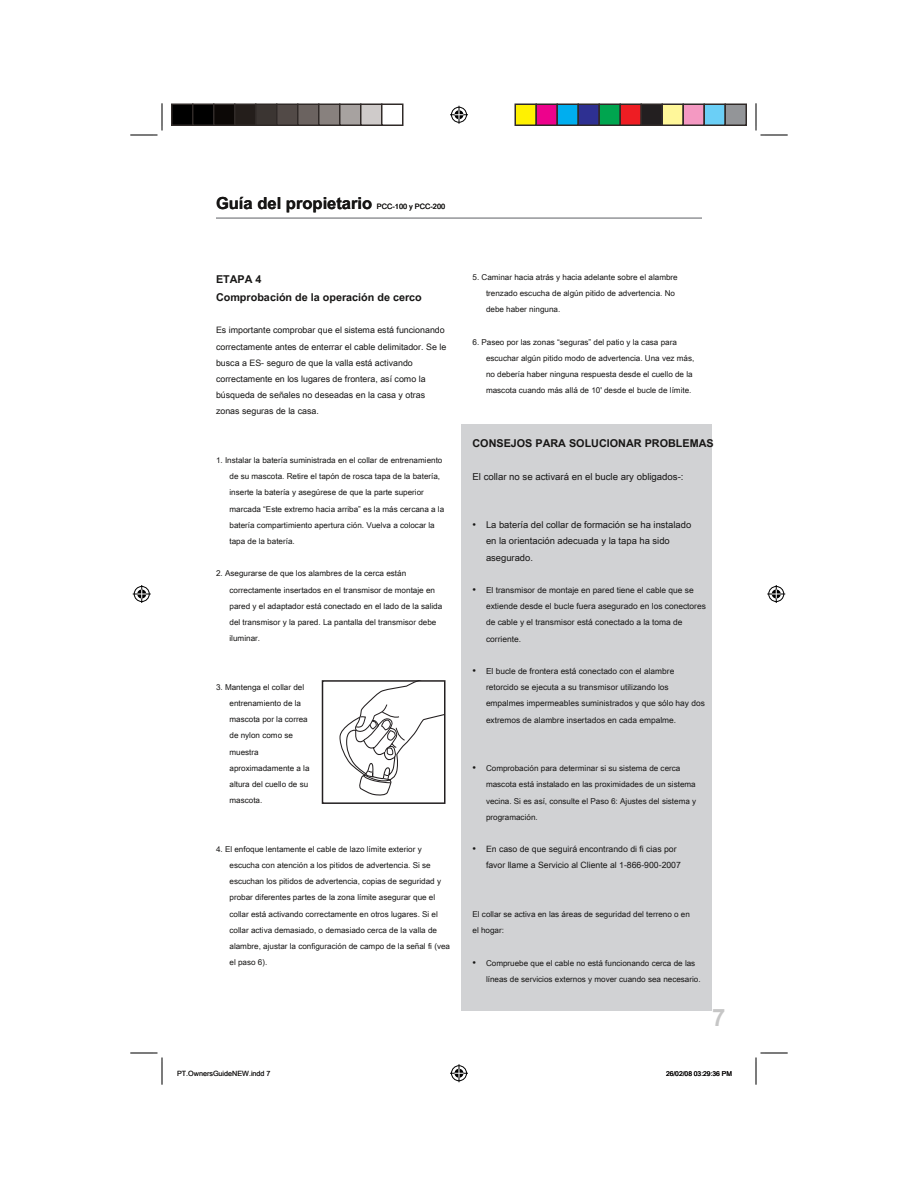
<style>
.page{position:relative;width:918px;height:1188px;background:#fff}
.page>*{position:absolute;margin:0;border:0;box-sizing:border-box;transform-origin:0 0}
.t1{font:700 24px "Arial Unicode MS";color:#c6c6c6}
.t2{font:700 16.5px "Arial Unicode MS";color:#171615}
.t3{font:700 10.8px/18px "Arial Unicode MS";color:#171615}
.t4{font:9.6px "Arial Unicode MS";color:#171615}
.t5{font:9.45px/16.2px "Arial Unicode MS";color:#171615}
.t6{font:8.85px/16.2px "Arial Unicode MS";color:#171615}
.t7{font:8.7px/16.2px "Arial Unicode MS";color:#171615}
.t8{font:8.4px/16.2px "Arial Unicode MS";color:#171615}
.t9{font:8.1px/16.2px "Arial Unicode MS";color:#171615}
.t10{font:7.35px "Arial Unicode MS";color:#171615}
.t11{font:7.2px "Arial Unicode MS";color:#020000}
.t12{font:6.75px "Arial Unicode MS";color:#020000}
.s1{font-size:10.35px}
</style>
<div class="page">
<hr style="left:216px;top:217px;width:486px;height:2px;background:#939598">
<div style="left:461px;top:424px;width:250px;height:587px;background:#d1d2d4"></div>
<svg style="left:339px;top:683px;width:104px;height:113px"></svg>
<div style="left:322px;top:680px;width:124px;height:124px;border:2px solid #231f20"></div>
<svg style="left:130px;top:104px;width:33px;height:32px"></svg>
<svg style="left:130px;top:1053px;width:33px;height:31px"></svg>
<svg style="left:756px;top:104px;width:32px;height:32px"></svg>
<svg style="left:756px;top:1053px;width:32px;height:31px"></svg>
<svg style="left:450px;top:106px;width:18px;height:18px"></svg>
<svg style="left:450px;top:1064px;width:18px;height:18px"></svg>
<svg style="left:133px;top:585px;width:18px;height:18px"></svg>
<svg style="left:767px;top:585px;width:18px;height:18px"></svg>
<div style="left:172px;top:104px;width:21px;height:21px;background:#000"></div>
<div style="left:171px;top:104px;width:23px;height:22px;border:2px solid #302a28"></div>
<div style="left:193px;top:104px;width:21px;height:21px;background:#000"></div>
<div style="left:192px;top:104px;width:22px;height:22px;border:2px solid #302a28"></div>
<div style="left:214px;top:104px;width:21px;height:21px;background:#0c0806"></div>
<div style="left:213px;top:104px;width:23px;height:22px;border:2px solid #302a28"></div>
<div style="left:235px;top:104px;width:21px;height:21px;background:#241e1b"></div>
<div style="left:234px;top:104px;width:22px;height:22px;border:2px solid #302a28"></div>
<div style="left:256px;top:104px;width:21px;height:21px;background:#3b3532"></div>
<div style="left:255px;top:104px;width:23px;height:22px;border:2px solid #302a28"></div>
<div style="left:277px;top:104px;width:21px;height:21px;background:#524a47"></div>
<div style="left:276px;top:104px;width:22px;height:22px;border:2px solid #302a28"></div>
<div style="left:298px;top:104px;width:21px;height:21px;background:#6b6360"></div>
<div style="left:297px;top:104px;width:23px;height:22px;border:2px solid #302a28"></div>
<div style="left:319px;top:104px;width:21px;height:21px;background:#88817e"></div>
<div style="left:318px;top:104px;width:22px;height:22px;border:2px solid #302a28"></div>
<div style="left:340px;top:104px;width:21px;height:21px;background:#a7a2a0"></div>
<div style="left:339px;top:104px;width:23px;height:22px;border:2px solid #302a28"></div>
<div style="left:361px;top:104px;width:21px;height:21px;background:#cfcbca"></div>
<div style="left:360px;top:104px;width:22px;height:22px;border:2px solid #302a28"></div>
<div style="left:381px;top:104px;width:23px;height:22px;border:2px solid #302a28"></div>
<div style="left:515px;top:104px;width:21px;height:21px;background:#fff101"></div>
<div style="left:514px;top:104px;width:23px;height:22px;border:2px solid #302a28"></div>
<div style="left:536px;top:104px;width:21px;height:21px;background:#ed028c"></div>
<div style="left:536px;top:104px;width:22px;height:22px;border:2px solid #302a28"></div>
<div style="left:557px;top:104px;width:21px;height:21px;background:#00aeef"></div>
<div style="left:556px;top:104px;width:23px;height:22px;border:2px solid #302a28"></div>
<div style="left:578px;top:104px;width:21px;height:21px;background:#2e3092"></div>
<div style="left:578px;top:104px;width:22px;height:22px;border:2px solid #302a28"></div>
<div style="left:599px;top:104px;width:21px;height:21px;background:#00a54f"></div>
<div style="left:598px;top:104px;width:23px;height:22px;border:2px solid #302a28"></div>
<div style="left:620px;top:104px;width:21px;height:21px;background:#ee1d23"></div>
<div style="left:620px;top:104px;width:22px;height:22px;border:2px solid #302a28"></div>
<div style="left:641px;top:104px;width:21px;height:21px;background:#231f20"></div>
<div style="left:640px;top:104px;width:23px;height:22px;border:2px solid #302a28"></div>
<div style="left:662px;top:104px;width:21px;height:21px;background:#fff79a"></div>
<div style="left:662px;top:104px;width:22px;height:22px;border:2px solid #302a28"></div>
<div style="left:683px;top:104px;width:21px;height:21px;background:#f499c2"></div>
<div style="left:682px;top:104px;width:23px;height:22px;border:2px solid #302a28"></div>
<div style="left:704px;top:104px;width:21px;height:21px;background:#6bcff6"></div>
<div style="left:704px;top:104px;width:22px;height:22px;border:2px solid #302a28"></div>
<div style="left:725px;top:104px;width:21px;height:21px;background:#939598"></div>
<div style="left:724px;top:104px;width:23px;height:22px;border:2px solid #302a28"></div>
<h2 class="t2" style="left:216px;top:191px;width:158px">Guía del propietario</h2>
<p class="t10" style="left:377px;top:201px;width:70px">PCC-100 y PCC-200</p>
<h3 class="t3" style="left:216px;top:270px;width:207px">ETAPA 4<br>Comprobación de la operación de cerco</h3>
<p class="t6" style="left:216px;top:322px;width:232px">Es importante comprobar que el sistema está funcionando correctamente antes de enterrar el cable delimitador. Se le busca a ES- seguro de que la valla está activando correctamente en los lugares de frontera, así como la búsqueda de señales no deseadas en la casa y otras zonas seguras de la casa.</p>
<p class="t9" style="left:230px;top:452px;width:216px;text-indent:-14px">1. Instalar la batería suministrada en el collar de entrenamiento de su mascota. Retire el tapón de rosca tapa de la batería, inserte la batería y asegúrese de que la parte superior marcada “Este extremo hacia arriba” es la más cercana a la batería compartimiento apertura ción. Vuelva a colocar la tapa de la batería.</p>
<p class="t9" style="left:230px;top:565px;width:214px;text-indent:-14px">2. Asegurarse de que los alambres de la cerca están correctamente insertados en el transmisor de montaje en pared y el adaptador está conectado en el lado de la salida del transmisor y la pared. La pantalla del transmisor debe iluminar.</p>
<p class="t9" style="left:230px;top:678px;width:82px;text-indent:-14px">3. Mantenga el collar del entrenamiento de la mascota por la correa de nylon como se muestra aproximadamente a la altura del cuello de su mascota.</p>
<p class="t9" style="left:230px;top:840px;width:222px;text-indent:-14px">4. El enfoque lentamente el cable de lazo límite exterior y escucha con atención a los pitidos de advertencia. Si se escuchan los pitidos de advertencia, copias de seguridad y probar diferentes partes de la zona límite asegurar que el collar está activando correctamente en otros lugares. Si el collar activa demasiado, o demasiado cerca de la valla de alambre, ajustar la configuración de campo de la señal fi (vea el paso 6).</p>
<p class="t9" style="left:486px;top:268px;width:193px;text-indent:-14px">5. Caminar hacia atrás y hacia adelante sobre el alambre trenzado escucha de algún pitido de advertencia. No debe haber ninguna.</p>
<p class="t9" style="left:486px;top:333px;width:210px;text-indent:-14px">6. Paseo por las zonas “seguras” del patio y la casa para escuchar algún pitido modo de advertencia. Una vez más, no debería haber ninguna respuesta desde el cuello de la mascota cuando más allá de 10' desde el bucle de límite.</p>
<h3 class="t3" style="left:472px;top:434px;width:243px">CONSEJOS PARA SOLUCIONAR PROBLEMAS</h3>
<p class="t4" style="left:472px;top:469px;width:213px">El collar no se activará en el bucle ary obligados-:</p>
<p class="t5" style="left:486px;top:516px;width:207px;text-indent:-14px"><span class="s1">•</span> La batería del collar de formación se ha instalado en la orientación adecuada y la tapa ha sido asegurado.</p>
<p class="t8" style="left:486px;top:582px;width:221px;text-indent:-14px"><span class="s1">•</span> El transmisor de montaje en pared tiene el cable que se extiende desde el bucle fuera asegurado en los conectores de cable y el transmisor está conectado a la toma de corriente.</p>
<p class="t8" style="left:486px;top:663px;width:220px;text-indent:-14px"><span class="s1">•</span> El bucle de frontera está conectado con el alambre retorcido se ejecuta a su transmisor utilizando los empalmes impermeables suministrados y que sólo hay dos extremos de alambre insertados en cada empalme.</p>
<p class="t9" style="left:486px;top:760px;width:212px;text-indent:-14px"><span class="s1">•</span> Comprobación para determinar si su sistema de cerca mascota está instalado en las proximidades de un sistema vecina. Si es así, consulte el Paso 6: Ajustes del sistema y programación.</p>
<p class="t7" style="left:486px;top:841px;width:196px;text-indent:-14px"><span class="s1">•</span> En caso de que seguirá encontrando di fi cias por favor llame a Servicio al Cliente al 1-866-900-2007</p>
<p class="t9" style="left:472px;top:906px;width:219px">El collar se activa en las áreas de seguridad del terreno o en el hogar:</p>
<p class="t9" style="left:486px;top:954px;width:216px;text-indent:-14px"><span class="s1">•</span> Compruebe que el cable no está funcionando cerca de las líneas de servicios externos y mover cuando sea necesario.</p>
<h1 class="t1" style="left:712px;top:1000px;width:15px">7</h1>
<p class="t11" style="left:177px;top:1068px;width:95px">PT.OwnersGuideNEW.indd 7</p>
<p class="t12" style="left:666px;top:1068px;width:67px">26/02/08 03:29:36 PM</p>
</div>
